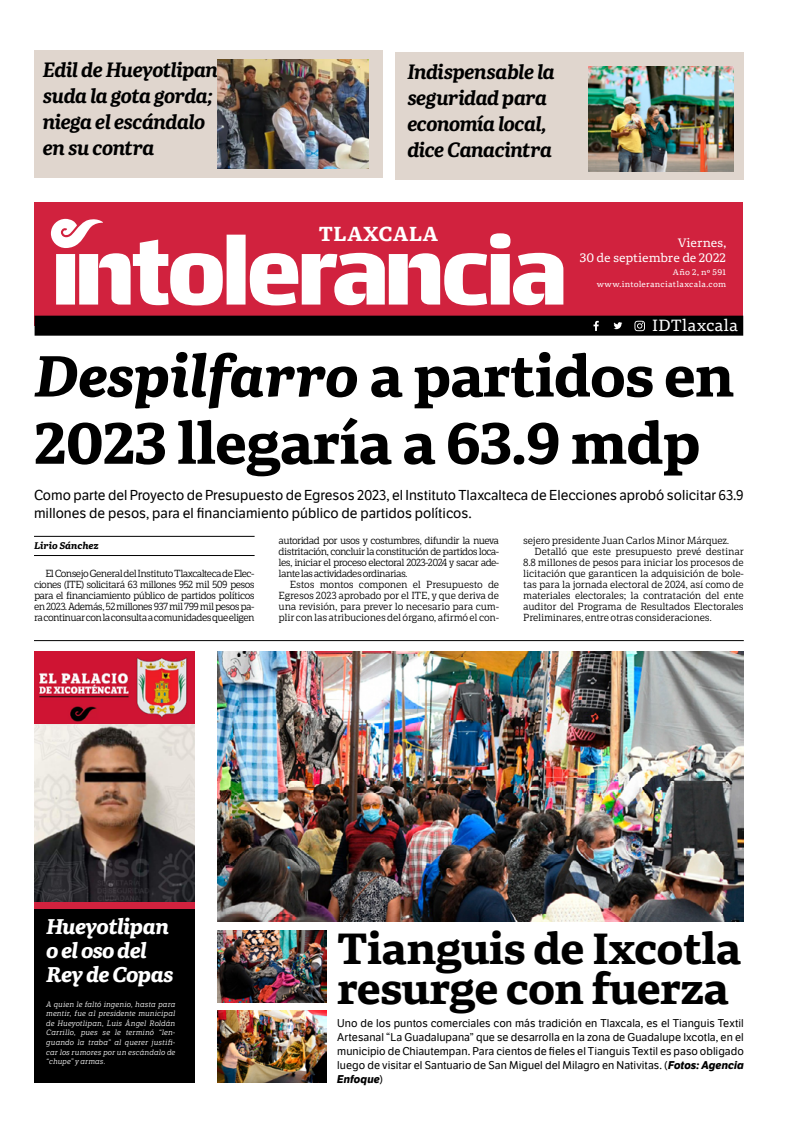
<style>
.page{position:relative;width:792px;height:1134px;background:#fff}
.page>*{position:absolute;margin:0;border:0;box-sizing:border-box;transform-origin:0 0}
.t1{font:700 57px/67.2px "Portada Text";letter-spacing:-.02em;color:#000}
.t2{font:700 43px/40px "Portada Text";letter-spacing:-.02em;color:#000}
.t3{font:italic 700 21px/24px "Portada Text";letter-spacing:-.045em;color:#fff}
.t4{font:italic 700 20px/26px "Portada";letter-spacing:-.03em;color:#000}
.t5{font:700 20px "Portada Text";letter-spacing:.025em;color:#fff}
.t6{font:16px "Portada Text";letter-spacing:-.01em;color:#fff}
.t7{font:14px/18px "LFT Etica";color:#000}
.t8{font:12px/15px "Portada Text";letter-spacing:-.015em;color:#fff;text-align:right}
.t9{font:11px/14px "LFT Etica";color:#000;text-align:justify}
.t10{font:10px/11px "LFT Etica Sheriff";letter-spacing:-.02em;color:#000;text-align:justify}
.t11{font:italic 700 9.5px "Portada Text";letter-spacing:-.01em;color:#000}
.t12{font:8px/12px "Portada Text";letter-spacing:.025em;color:#fff;text-align:right}
.t13{font:italic 7.5px/9.5px "LFT Etica Sheriff";color:#fff;text-align:justify}
.s1{font-style:italic}
.s2{font-weight:700;font-style:italic}
</style>
<div class="page">
<div style="left:35px;top:202px;width:708px;height:124px;background:#d1223e"></div>
<div style="left:35px;top:316px;width:708px;height:20px;background:#000"></div>
<div style="left:227px;top:235px;width:19px;height:70px;background:#fff"></div>
<svg style="left:250px;top:233px;width:313px;height:72px"></svg>
<svg style="left:51px;top:218px;width:172px;height:87px"></svg>
<hr style="left:34px;top:536px;width:221px;height:1px;background:#000">
<hr style="left:34px;top:555px;width:221px;height:1px;background:#000">
<svg style="left:594px;top:321px;width:5px;height:10px"></svg>
<svg style="left:614px;top:322px;width:8px;height:7px"></svg>
<svg style="left:632px;top:318px;width:16px;height:16px"></svg>
<svg style="left:634px;top:321px;width:11px;height:10px"></svg>
<div style="left:395px;top:52px;width:349px;height:128px;background:#e0d6ce"></div>
<img style="left:588px;top:66px;width:146px;height:105px">
<div style="left:35px;top:50px;width:348px;height:127px;background:#e0d6ce"></div>
<img style="left:217px;top:59px;width:151px;height:109px">
<hr style="left:34px;top:640px;width:710px;height:1px;background:#000">
<div style="left:34px;top:651px;width:160px;height:432px;background:#000"></div>
<img style="left:34px;top:651px;width:160px;height:251px">
<div style="left:34px;top:902px;width:160px;height:6px;background:#d1223e"></div>
<img style="left:217px;top:651px;width:527px;height:270px">
<img style="left:217px;top:930px;width:109px;height:73px">
<img style="left:217px;top:1010px;width:109px;height:73px">
<h3 class="t4" style="left:43px;top:56px;width:177px">Edil de Hueyotlipan suda la gota gorda; niega el escándalo en su contra</h3>
<h3 class="t4" style="left:407px;top:58px;width:149px">Indispensable la seguridad para economía local, dice Canacintra</h3>
<h3 class="t5" style="left:319px;top:219px;width:121px">TLAXCALA</h3>
<p class="t8" style="left:580px;top:235px;width:148px">Viernes,<br>30 de septiembre de 2022</p>
<p class="t12" style="left:597px;top:266px;width:131px">Año 2, nº 591 www.intoleranciatlaxcala.com</p>
<h3 class="t6" style="left:652px;top:315px;width:88px">IDTlaxcala</h3>
<h1 class="t1" style="left:34px;top:341px;width:702px"><span class="s1">Despilfarro</span> a partidos en<br>2023 llegaría a 63.9 mdp</h1>
<h3 class="t7" style="left:34px;top:486px;width:711px">Como parte del Proyecto de Presupuesto de Egresos 2023, el Instituto Tlaxcalteca de Elecciones aprobó solicitar 63.9 millones de pesos, para el financiamiento público de partidos políticos.</h3>
<p class="t11" style="left:34px;top:539px;width:66px">Lirio Sánchez</p>
<p class="t10" style="left:34px;top:568px;width:222px;text-indent:11px">El Consejo General del Instituto Tlaxcalteca de Elec&shy;ciones (ITE) solicitará 63 millones 952 mil 509 pesos para el financiamiento público de partidos políticos en 2023. Además, 52 millones 937 mil 799 mil pesos pa&shy;ra continuar con la consulta a comunidades que eligen</p>
<p class="t10" style="left:279px;top:535px;width:222px">autoridad por usos y costumbres, difundir la nueva distritación, concluir la constitución de partidos loca&shy;les, iniciar el proceso electoral 2023-2024 y sacar ade&shy;lante las actividades ordinarias.</p>
<p class="t10" style="left:279px;top:579px;width:222px;text-indent:11px">Estos montos componen el Presupuesto de Egresos 2023 aprobado por el ITE, y que deriva de una revisión, para prever lo necesario para cum&shy;plir con las atribuciones del órgano, afirmó el con-</p>
<p class="t10" style="left:523px;top:535px;width:208px">sejero presidente Juan Carlos Minor Márquez.</p>
<p class="t10" style="left:535px;top:546px;width:211px">Detalló que este presupuesto prevé destinar</p>
<p class="t10" style="left:523px;top:557px;width:222px">8.8 millones de pesos para iniciar los procesos de</p>
<p class="t10" style="left:523px;top:568px;width:222px">licitación que garanticen la adquisición de bole-</p>
<p class="t10" style="left:523px;top:579px;width:222px">tas para la jornada electoral de 2024, así como de</p>
<p class="t10" style="left:523px;top:590px;width:222px">materiales electorales; la contratación del ente</p>
<p class="t10" style="left:523px;top:601px;width:222px">auditor del Programa de Resultados Electorales</p>
<p class="t10" style="left:523px;top:612px;width:190px">Preliminares, entre otras consideraciones.</p>
<h3 class="t3" style="left:46px;top:914px;width:129px">Hueyotlipan o el oso del<br>Rey de Copas</h3>
<p class="t13" style="left:46px;top:1000px;width:131px">A quien le faltó ingenio, hasta para mentir, fue al presidente municipal de Hueyotlipan, Luis Ángel Roldán Carrillo, pues se le terminó “len&shy;guando la traba” al querer justifi&shy;car los rumores por un escándalo de “chupe” y armas.</p>
<h2 class="t2" style="left:337px;top:927px;width:406px">Tianguis de Ixcotla resurge con fuerza</h2>
<p class="t9" style="left:337px;top:1016px;width:408px">Uno de los puntos comerciales con más tradición en Tlaxcala, es el Tianguis Textil Artesanal “La Guadalupana” que se desarrolla en la zona de Guadalupe Ixcotla, en el municipio de Chiautempan. Para cientos de fieles el Tianguis Textil es paso obligado luego de visitar el Santuario de San Miguel del Milagro en Nativitas. (<span class="s2">Fotos: Agencia Enfoque</span>)</p>
</div>
